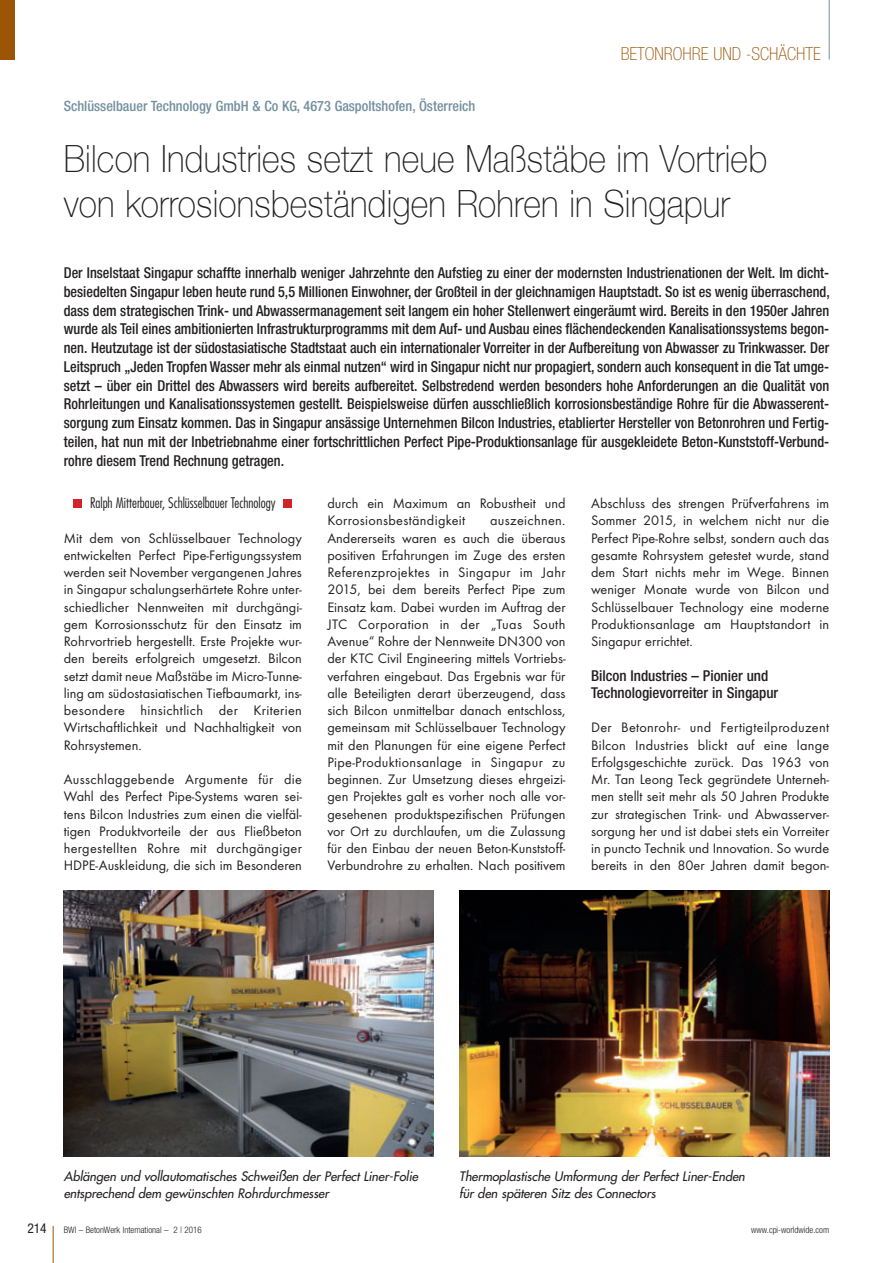
<style>
.page{position:relative;width:893px;height:1263px;background:#fff}
.page>*{position:absolute;margin:0;border:0;box-sizing:border-box;transform-origin:0 0}
.t1{font:100 37.5px/45px "Helvetica Neue";letter-spacing:.005em;color:#231f20;scale:.9 1}
.t2{font:100 condensed 18px "Helvetica Neue";color:#9c5506}
.t3{font:500 condensed 15px/18.8px "Helvetica Neue";color:#231f20;text-align:justify;scale:.95 1}
.t4{font:500 condensed 15px/17.2px "Helvetica Neue";color:#231f20}
.t5{font:14.25px/17.2px "Futura T";color:#231f20;text-align:justify}
.t6{font:500 condensed 14.25px "Helvetica Neue";color:#73909f}
.t7{font:300 condensed 14.25px "Futura";color:#231f20}
.t8{font:condensed 13.5px "Helvetica Neue";color:#231f20}
.t9{font:italic 12.75px/17.2px "Futura";letter-spacing:-.005em;color:#231f20}
.t10{font:300 condensed 9px "Helvetica Neue";color:#231f20}
</style>
<div class="page">
<hr style="left:53px;top:1226px;width:1px;height:37px;background:#9c5506">
<hr style="left:829px;top:0;width:1px;height:60px;background:#73909f">
<div style="left:0;top:0;width:15px;height:60px;background:#9c5506"></div>
<div style="left:74px;top:499px;width:8px;height:9px;background:#d1232a"></div>
<div style="left:284px;top:499px;width:8px;height:9px;background:#d1232a"></div>
<img style="left:64px;top:890px;width:370px;height:266px">
<img style="left:459px;top:890px;width:370px;height:266px">
<p class="t6" style="left:64px;top:101px;width:413px">Schlüsselbauer Technology GmbH &amp; Co KG, 4673 Gaspoltshofen, Österreich</p>
<p class="t2" style="left:621px;top:47px;width:202px">BETONROHRE UND -SCHÄCHTE</p>
<h1 class="t1" style="left:64px;top:136px;width:783px">Bilcon Industries setzt neue Maßstäbe im Vortrieb von korrosionsbeständigen Rohren in Singapur</h1>
<p class="t3" style="left:64px;top:265px;width:808px">Der Inselstaat Singapur schaffte innerhalb weniger Jahrzehnte den Aufstieg zu einer der modernsten Industrienationen der Welt. Im dicht&shy;besiedelten Singapur leben heute rund 5,5 Millionen Einwohner, der Großteil in der gleichnamigen Hauptstadt. So ist es wenig überraschend, dass dem strategischen Trink- und Abwassermanagement seit langem ein hoher Stellenwert eingeräumt wird. Bereits in den 1950er Jahren wurde als Teil eines ambitionierten Infrastrukturprogramms mit dem Auf- und Ausbau eines flächendeckenden Kanalisationssystems begon&shy;nen. Heutzutage ist der südostasiatische Stadtstaat auch ein internationaler Vorreiter in der Aufbereitung von Abwasser zu Trinkwasser. Der Leitspruch „Jeden Tropfen Wasser mehr als einmal nutzen“ wird in Singapur nicht nur propagiert, sondern auch konsequent in die Tat umge&shy;setzt – über ein Drittel des Abwassers wird bereits aufbereitet. Selbstredend werden besonders hohe Anforderungen an die Qualität von Rohr lei tungen und Kanalisationssystemen gestellt. Beispielsweise dürfen ausschließlich korrosionsbeständige Rohre für die Ab wasserent - sorgung zum Einsatz kommen. Das in Singapur ansässige Unternehmen Bilcon Industries, etablierter Hersteller von Betonrohren und Fertig - teilen, hat nun mit der Inbetriebnahme einer fortschrittlichen Perfect Pipe-Produktionsanlage für ausgekleidete Beton-Kunststoff-Ver bund - rohre diesem Trend Rechnung getragen.</p>
<p class="t7" style="left:90px;top:497px;width:187px">Ralph Mitterbauer, Schlüsselbauer Technology</p>
<p class="t5" style="left:64px;top:530px;width:240px">Mit dem von Schlüsselbauer Technology entwickelten Perfect Pipe-Fertigungssystem werden seit November vergangenen Jahres in Singapur schalungserhärtete Rohre unter&shy;schiedlicher Nennweiten mit durchgängi&shy;gem Korrosionsschutz für den Einsatz im Rohrvortrieb hergestellt. Erste Projekte wur&shy;den bereits erfolgreich umgesetzt. Bilcon setzt damit neue Maßstäbe im Micro-Tunne - ling am südostasiatischen Tiefbau markt, ins&shy;besondere hinsichtlich der Krite rien Wirtschaftlichkeit und Nachhaltigkeit von Rohrsystemen.</p>
<p class="t5" style="left:64px;top:772px;width:240px">Ausschlaggebende Argumente für die Wahl des Perfect Pipe-Systems waren sei&shy;tens Bilcon Industries zum einen die vielfäl&shy;tigen Produktvorteile der aus Fließbeton hergestellten Rohre mit durchgängiger HDPE-Auskleidung, die sich im Besonderen</p>
<p class="t5" style="left:327px;top:496px;width:240px">durch ein Maximum an Robustheit und<br>Korrosionsbeständigkeit</p>
<p class="t5" style="left:327px;top:513px;width:240px;text-indent:163px">auszeichnen.<br>Andererseits waren es auch die überaus positiven Erfahrungen im Zuge des ersten Referenzprojektes in Singapur im Jahr 2015, bei dem bereits Perfect Pipe zum Einsatz kam. Dabei wurden im Auftrag der JTC Corporation in der „Tuas South Avenue“ Rohre der Nennweite DN300 von der KTC Civil Engineering mittels Vortriebs - verfahren eingebaut. Das Ergebnis war für alle Beteiligten derart überzeugend, dass sich Bilcon unmittelbar danach entschloss, gemeinsam mit Schlüsselbauer Technology mit den Planungen für eine eigene Perfect Pipe-Produktionsanlage in Singapur zu beginnen. Zur Umsetzung dieses ehrgeizi&shy;gen Projektes galt es vorher noch alle vor&shy;gesehenen produktspezifischen Prüfungen vor Ort zu durchlaufen, um die Zulassung für den Einbau der neuen Beton-Kunststoff-Verbundrohre zu erhalten. Nach positivem</p>
<p class="t5" style="left:591px;top:496px;width:240px">Abschluss des strengen Prüfverfahrens im Sommer 2015, in welchem nicht nur die Perfect Pipe-Rohre selbst, sondern auch das gesamte Rohrsystem getestet wurde, stand dem Start nichts mehr im Wege. Binnen weniger Monate wurde von Bilcon und Schlüsselbauer Technology eine moderne Produktionsanlage am Hauptstandort in Singapur errichtet.</p>
<p class="t4" style="left:591px;top:668px;width:189px">Bilcon Industries – Pionier und<br>Technologievorreiter in Singapur</p>
<p class="t5" style="left:591px;top:720px;width:240px">Der Betonrohr- und Fertigteilproduzent Bilcon Industries blickt auf eine lange Erfolgsgeschichte zurück. Das 1963 von Mr. Tan Leong Teck gegründete Unter neh - men stellt seit mehr als 50 Jahren Produkte zur strategischen Trink- und Abwasserver - sorgung her und ist dabei stets ein Vorreiter in puncto Technik und Innovation. So wurde bereits in den 80er Jahren damit begon-</p>
<p class="t9" style="left:64px;top:1168px;width:358px">Ablängen und vollautomatisches Schweißen der Perfect Liner-Folie entsprechend dem gewünschten Rohrdurchmesser</p>
<p class="t9" style="left:459px;top:1168px;width:289px">Thermoplastische Umformung der Perfect Liner-Enden für den späteren Sitz des Connectors</p>
<p class="t8" style="left:28px;top:1223px;width:21px">214</p>
<p class="t10" style="left:64px;top:1226px;width:139px">BWI – BetonWerk International – 2 | 2016</p>
<p class="t10" style="left:751px;top:1226px;width:79px">www.cpi-worldwide.com</p>
</div>
